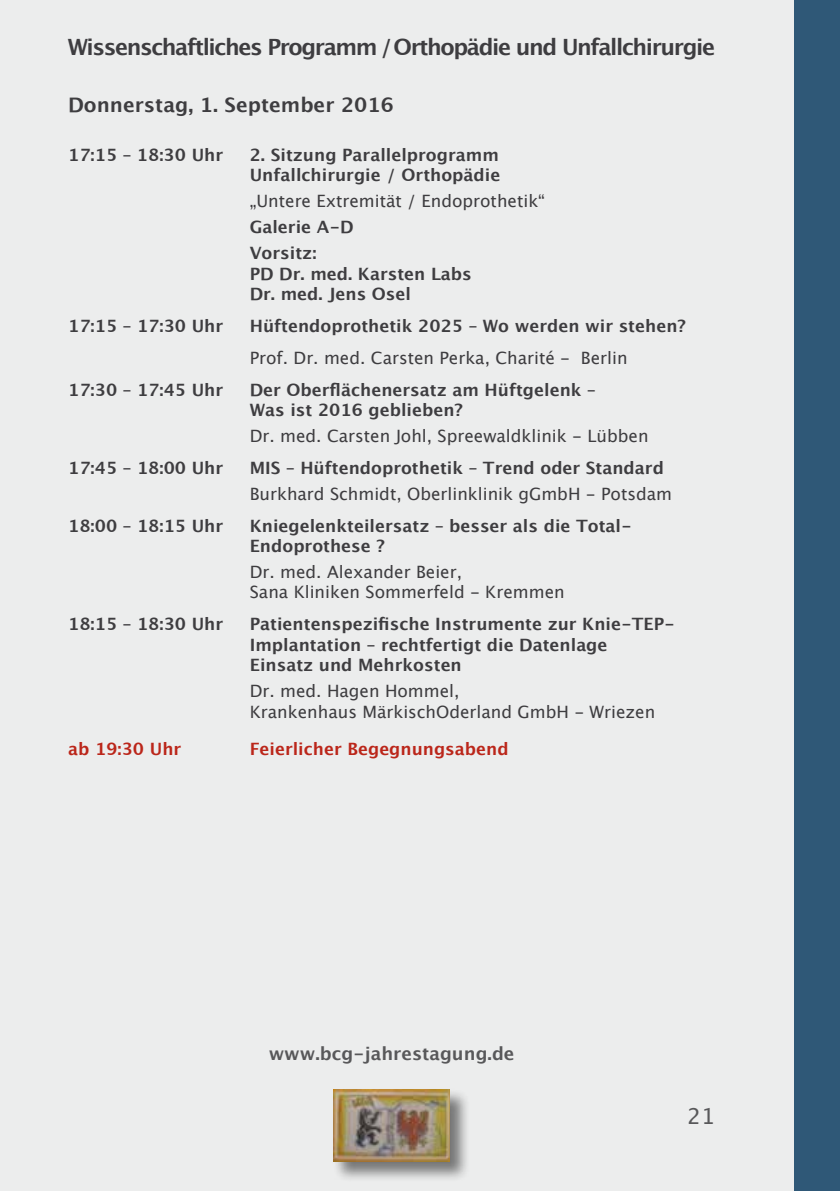
<style>
.page{position:relative;width:840px;height:1191px;background:#fff}
.page>*{position:absolute;margin:0;border:0;box-sizing:border-box;transform-origin:0 0}
.t1{font:700 22.4px "Lucida Grande";letter-spacing:-.06em;color:#3e3d40}
.t2{font:22px "Lucida Grande";color:#58585a}
.t3{font:700 20px "Lucida Grande";color:#3e3d40}
.t4{font:700 18px "Lucida Grande";color:#58585a}
.t5{font:700 17px/20.4px "Lucida Grande";color:#3e3d40}
.t6{font:17px/20.4px "Lucida Grande";color:#3e3d40}
.t7{font:700 17px "Lucida Grande";color:#bb261a}
</style>
<div class="page">
<div style="left:0;top:0;width:839px;height:1191px;background:#eceded"></div>
<div style="left:332px;top:1088px;width:138px;height:94px;background:#000;opacity:.5"></div>
<img style="left:333px;top:1089px;width:116px;height:72px">
<div style="left:794px;top:0;width:45px;height:1191px;background:#2f5877"></div>
<h1 class="t1" style="left:68px;top:29px;width:648px">Wissenschaftliches Programm / Orthopädie und Unfallchirurgie</h1>
<p class="t3" style="left:68px;top:89px;width:327px">Donnerstag, 1. September 2016</p>
<p class="t5" style="left:68px;top:144px;width:156px">17:15 – 18:30 Uhr</p>
<p class="t5" style="left:249px;top:144px;width:252px">2. Sitzung Parallelprogramm<br>Unfallchirurgie / Orthopädie</p>
<p class="t6" style="left:249px;top:191px;width:296px">„Untere Extremität / Endoprothetik“</p>
<p class="t5" style="left:249px;top:214px;width:105px;line-height:26px">Galerie A-D<br>Vorsitz:</p>
<p class="t5" style="left:249px;top:263px;width:223px">PD Dr. med. Karsten Labs<br>Dr. med. Jens Osel</p>
<p class="t5" style="left:68px;top:316px;width:156px">17:15 – 17:30 Uhr</p>
<p class="t5" style="left:249px;top:316px;width:437px">Hüftendoprothetik 2025 – Wo werden wir stehen?</p>
<p class="t6" style="left:249px;top:348px;width:379px">Prof. Dr. med. Carsten Perka, Charité - Berlin</p>
<p class="t5" style="left:68px;top:379px;width:156px">17:30 – 17:45 Uhr</p>
<p class="t5" style="left:249px;top:379px;width:347px">Der Oberflächenersatz am Hüftgelenk –<br>Was ist 2016 geblieben?</p>
<p class="t6" style="left:249px;top:426px;width:400px">Dr. med. Carsten Johl, Spreewaldklinik - Lübben</p>
<p class="t5" style="left:68px;top:457px;width:156px">17:45 – 18:00 Uhr</p>
<p class="t5" style="left:249px;top:457px;width:415px">MIS – Hüftendoprothetik – Trend oder Standard</p>
<p class="t6" style="left:249px;top:484px;width:423px">Burkhard Schmidt, Oberlinklinik gGmbH - Potsdam</p>
<p class="t5" style="left:68px;top:515px;width:156px">18:00 – 18:15 Uhr</p>
<p class="t5" style="left:249px;top:515px;width:383px">Kniegelenkteilersatz – besser als die Total-<br>Endoprothese ?</p>
<p class="t6" style="left:249px;top:562px;width:316px">Dr. med. Alexander Beier,<br>Sana Kliniken Sommerfeld - Kremmen</p>
<p class="t5" style="left:68px;top:614px;width:156px">18:15 – 18:30 Uhr</p>
<p class="t5" style="left:250px;top:614px;width:426px">Patientenspezifische Instrumente zur Knie-TEP-<br>Implantation – rechtfertigt die Datenlage<br>Einsatz und Mehrkosten</p>
<p class="t6" style="left:250px;top:681px;width:407px">Dr. med. Hagen Hommel,<br>Krankenhaus MärkischOderland GmbH - Wriezen</p>
<p class="t7" style="left:68px;top:735px;width:114px">ab 19:30 Uhr</p>
<p class="t7" style="left:250px;top:735px;width:260px">Feierlicher Begegnungsabend</p>
<p class="t4" style="left:268px;top:1038px;width:247px">www.bcg-jahrestagung.de</p>
<p class="t2" style="left:687px;top:1103px;width:29px">21</p>
</div>
